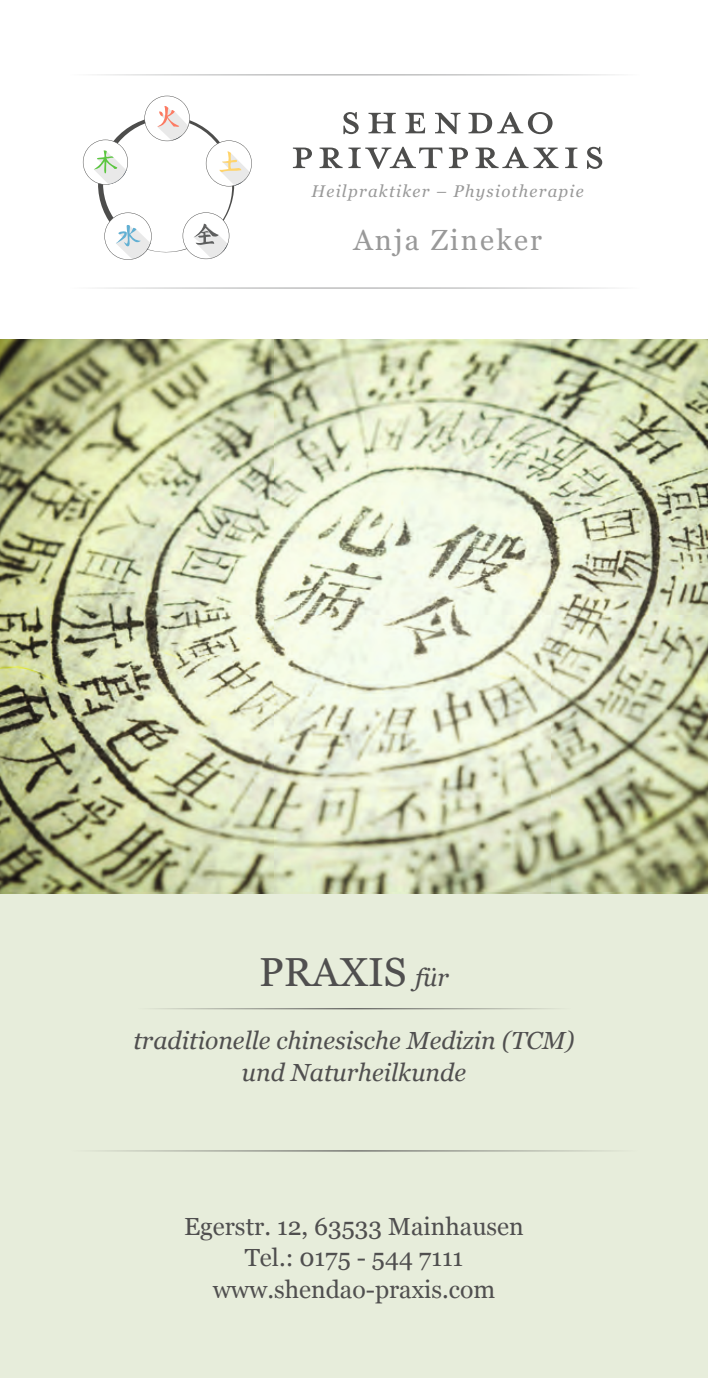
<style>
.page{position:relative;width:708px;height:1378px;background:#fff}
.page>*{position:absolute;margin:0;border:0;box-sizing:border-box;transform-origin:0 0}
.t1{font:61.65px "Mrs Eaves All Petite Caps";letter-spacing:.05em;color:#4d4d4c}
.t2{font:40.5px "Georgia";color:#504f4f}
.t3{font:28.8px "Georgia";letter-spacing:.075em;color:#999}
.t4{font:24.75px/31.5px "Georgia";color:#504f4f;text-align:center}
.t5{font:italic 24.75px/31.5px "Georgia";color:#504f4f;text-align:center}
.t6{font:italic 16.88px "Georgia";letter-spacing:.075em;color:#999}
.s1{font-style:italic;font-size:24.75px}
</style>
<div class="page">
<svg style="left:83px;top:96px;width:169px;height:164px"></svg>
<div style="left:0;top:883px;width:708px;height:495px;background:#e7eddb"></div>
<img style="left:0;top:340px;width:708px;height:553px">
<hr style="left:70px;top:1150px;width:568px;height:1px;background:#504f4f">
<hr style="left:137px;top:1008px;width:434px;height:1px;background:#504f4f">
<h1 class="t1" style="left:340px;top:92px;width:217px">shendao</h1>
<h1 class="t1" style="left:290px;top:126px;width:316px">PRIVATPRAXIS</h1>
<p class="t6" style="left:312px;top:179px;width:274px">Heilpraktiker – Physiotherapie</p>
<p class="t3" style="left:353px;top:222px;width:190px">Anja Zineker</p>
<h2 class="t2" style="left:259px;top:942px;width:191px">PRAXIS <span class="s1">für</span></h2>
<p class="t5" style="left:133px;top:1024px;width:443px">traditionelle chinesische Medizin (TCM) und Naturheilkunde</p>
<p class="t4" style="left:184px;top:1209px;width:341px">Egerstr. 12, 63533 Mainhausen<br>Tel.: 0175 - 544 7111 www.shendao-praxis.com</p>
</div>
